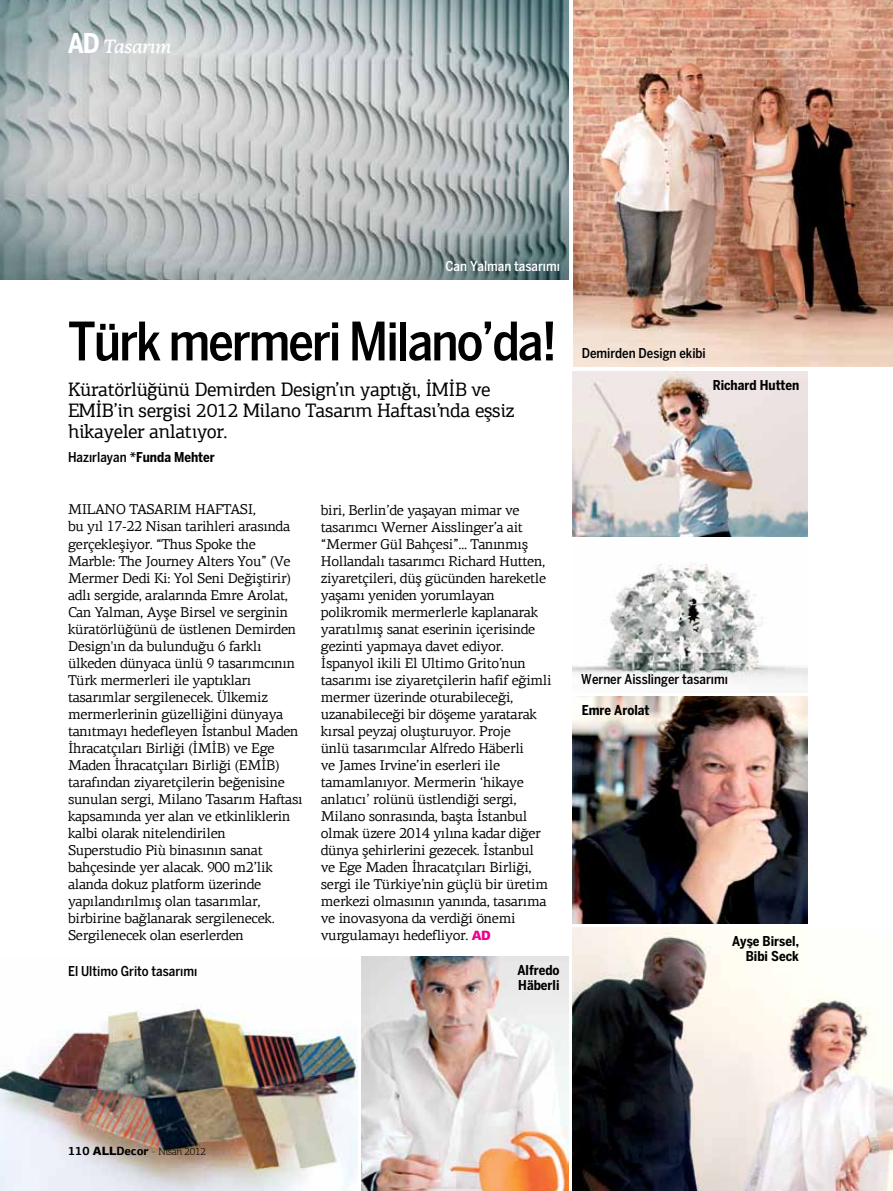
<style>
.page{position:relative;width:893px;height:1191px;background:#fff}
.page>*{position:absolute;margin:0;border:0;box-sizing:border-box;transform-origin:0 0}
.t1{font:500 52.5px "Benton Sans Cond";letter-spacing:-.035em;color:#000}
.t2{font:19.5px/21px "PF Agora Slab Pro";letter-spacing:-.02em;color:#000}
.t3{font:italic 500 19.5px "PF Agora Serif Pro";letter-spacing:-.04em;color:#fff}
.t4{font:14.25px/17px "PF Agora Serif Pro";letter-spacing:-.025em;color:#000}
.t5{font:500 13.5px "Benton Sans Cond";color:#000}
.t6{font:700 13.5px/15px "Benton Sans Cond";color:#000}
.t7{font:500 13.5px "Benton Sans Cond";color:#fff}
.t8{font:300 10.5px "PF Agora Slab Pro";letter-spacing:-.03em;color:#000}
.s1{font-family:"Benton Sans Cond";font-weight:700;font-style:normal;font-size:27px}
.s2{font-weight:700}
.s3{font-family:"PF Agora Sans Pro";font-weight:900;font-size:13.5px;color:#ec008c}
.s4{font-weight:700;font-size:12px}
.s5{font-family:"PF Agora Sans Pro";font-weight:900;font-size:12px}
.s6{font-family:"PF Agora Sans Pro";font-weight:700;font-size:12px}
.s7{font-weight:100;font-style:italic;font-size:12px}
</style>
<div class="page">
<img style="left:573px;top:564px;width:235px;height:121px">
<img style="left:361px;top:956px;width:208px;height:235px">
<img style="left:573px;top:927px;width:320px;height:264px">
<img style="left:0;top:0;width:569px;height:279px">
<img style="left:0;top:1008px;width:357px;height:183px">
<img style="left:573px;top:696px;width:235px;height:227px">
<img style="left:573px;top:371px;width:235px;height:165px">
<img style="left:573px;top:0;width:320px;height:367px">
<h2 class="t3" style="left:68px;top:35px;width:105px"><span class="s1">AD</span> Tasarım</h2>
<p class="t7" style="left:446px;top:258px;width:116px">Can Yalman tasarımı</p>
<h1 class="t1" style="left:68px;top:310px;width:491px">Türk mermeri Milano’da!</h1>
<h2 class="t2" style="left:68px;top:379px;width:448px">Küratörlüğünü Demirden Design’ın yaptığı, İMİB ve<br>EMİB’in sergisi 2012 Milano Tasarım Haftası’nda eşsiz hikayeler anlatıyor.</h2>
<p class="t5" style="left:68px;top:449px;width:148px">Hazırlayan *<span class="s2">Funda Mehter</span></p>
<p class="t4" style="left:68px;top:501px;width:236px">Milano Tasarım Haftası,<br>bu yıl 17-22 Nisan tarihleri arasında gerçekleşiyor. “Thus Spoke the Marble: The Journey Alters You” (Ve Mermer Dedi Ki: Yol Seni Değiştirir) adlı sergide, aralarında Emre Arolat, Can Yalman, Ayşe Birsel ve serginin küratörlüğünü de üstlenen Demirden Design'ın da bulunduğu 6 farklı ülkeden dünyaca ünlü 9 tasarımcının Türk mermerleri ile yaptıkları tasarımlar sergilenecek. Ülkemiz mermerlerinin güzelliğini dünyaya tanıtmayı hedefleyen İstanbul Maden İhracatçıları Birliği (İMİB) ve Ege Maden İhracatçıları Birliği (EMİB) tarafından ziyaretçilerin beğenisine sunulan sergi, Milano Tasarım Haftası kapsamında yer alan ve etkinliklerin kalbi olarak nitelendirilen Superstudio Più binasının sanat bahçesinde yer alacak. 900 m2’lik alanda dokuz platform üzerinde yapılandırılmış olan tasarımlar, birbirine bağlanarak sergilenecek.<br>Sergilenecek olan eserlerden</p>
<p class="t4" style="left:321px;top:501px;width:232px">biri, Berlin’de yaşayan mimar ve tasarımcı Werner Aisslinger’a ait “Mermer Gül Bahçesi”… Tanınmış Hollandalı tasarımcı Richard Hutten, ziyaretçileri, düş gücünden hareketle yaşamı yeniden yorumlayan polikromik mermerlerle kaplanarak yaratılmış sanat eserinin içerisinde gezinti yapmaya davet ediyor.<br>İspanyol ikili El Ultimo Grito’nun tasarımı ise ziyaretçilerin hafif eğimli mermer üzerinde oturabileceği, uzanabileceği bir döşeme yaratarak kırsal peyzaj oluşturuyor. Proje<br>ünlü tasarımcılar Alfredo Häberli<br>ve James Irvine’in eserleri ile tamamlanıyor. Mermerin ‘hikaye anlatıcı’ rolünü üstlendiği sergi, Milano sonrasında, başta İstanbul olmak üzere 2014 yılına kadar diğer dünya şehirlerini gezecek. İstanbul ve Ege Maden İhracatçıları Birliği, sergi ile Türkiye’nin güçlü bir üretim merkezi olmasının yanında, tasarıma ve inovasyona da verdiği önemi vurgulamayı hedefliyor. <span class="s3">AD</span></p>
<p class="t5" style="left:68px;top:962px;width:131px">El Ultimo Grito tasarımı</p>
<p class="t6" style="left:517px;top:962px;width:44px">Alfredo<br>Häberli</p>
<p class="t5" style="left:582px;top:345px;width:126px">Demirden Design ekibi</p>
<p class="t6" style="left:713px;top:377px;width:88px">Richard Hutten</p>
<p class="t5" style="left:581px;top:671px;width:148px">Werner Aisslinger tasarımı</p>
<p class="t6" style="left:582px;top:702px;width:69px">Emre Arolat</p>
<p class="t6" style="left:732px;top:933px;width:68px;text-align:right">Ayşe Birsel,<br>Bibi Seck</p>
<p class="t8" style="left:68px;top:1145px;width:140px"><span class="s4">110</span> <span class="s5">All</span><span class="s6">Decor</span> <span class="s7">-</span> Nisan 2012</p>
</div>
